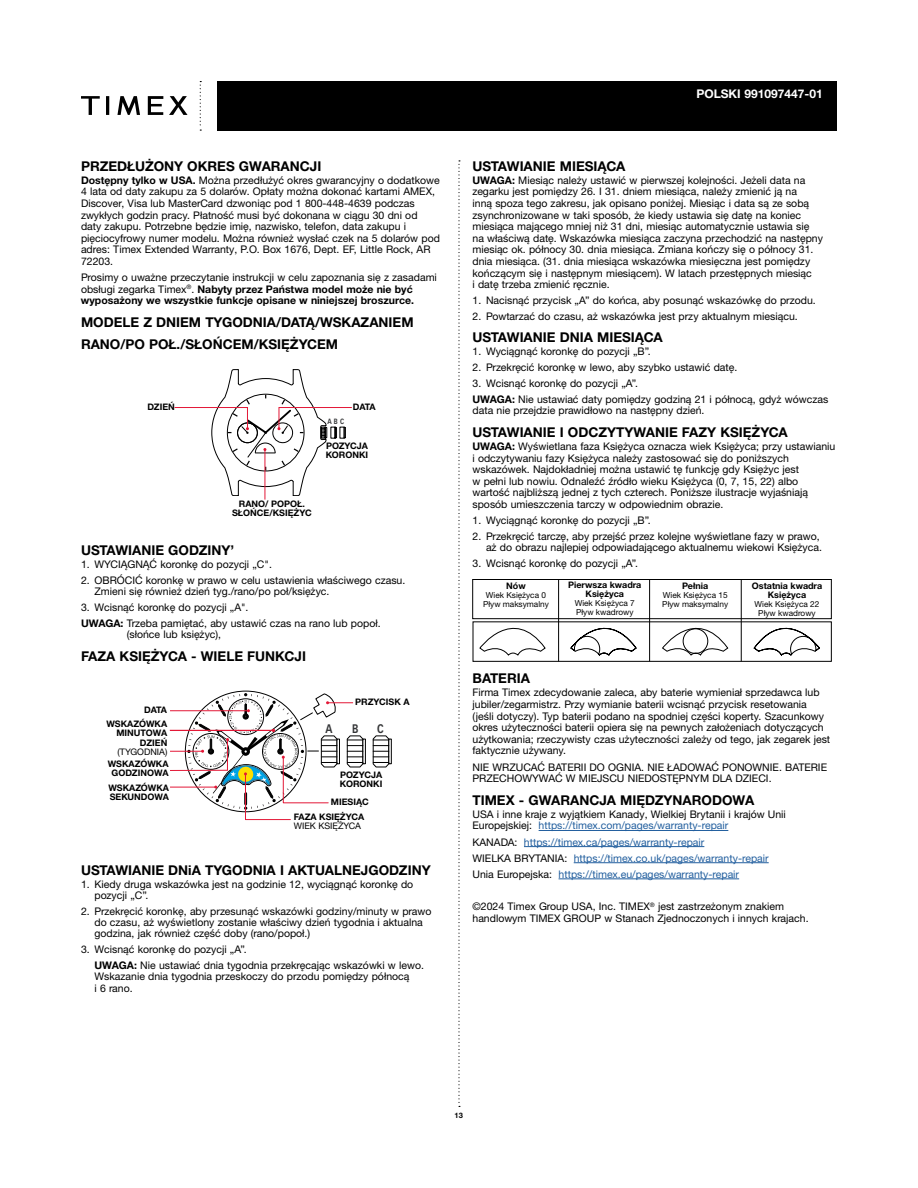
<style>
.page{position:relative;width:918px;height:1188px;background:#fff}
.page>*{position:absolute;margin:0;border:0;box-sizing:border-box;transform-origin:0 0}
.t1{font:700 13.5px/21.6px "Helvetica Neue LTW1 G";color:#000}
.t2{font:700 12.15px "Vectora LH";color:#343537;scale:.8 1}
.t3{font:700 12px "Helvetica Neue LTW1 G";color:#fff}
.t4{font:10.5px/11.6px "Helvetica Neue LTW1 G";color:#000}
.t5{font:700 10.5px/11.7px "Helvetica Neue LTW1 G";color:#000}
.t6{font:10.5px/16.2px "Helvetica Neue LTW1 G";color:#215e9e}
.t7{font:700 9px/9px "Helvetica Neue LTW1 G";color:#000;text-align:center}
.t8{font:9px "Helvetica Neue LTW1 G";color:#000}
.t9{font:8.25px/9px "Helvetica Neue LTW1 G";color:#000;text-align:center}
.t10{font:700 7.5px "Vectora LH";color:#343537;scale:.8 1}
.t11{font:700 7.5px "Helvetica Neue LTW1 G";color:#000}
.s1{font-weight:700}
.s2{font-weight:400}
.s3{color:#215e9e}
.s4{color:#000}
</style>
<div class="page">
<div style="left:217px;top:81px;width:620px;height:50px;background:#000"></div>
<svg style="left:458px;top:160px;width:2px;height:947px"></svg>
<svg style="left:200px;top:81px;width:1px;height:50px"></svg>
<svg style="left:117px;top:96px;width:23px;height:19px"></svg>
<svg style="left:81px;top:96px;width:19px;height:19px"></svg>
<svg style="left:148px;top:96px;width:15px;height:19px"></svg>
<hr style="left:106px;top:96px;width:3px;height:19px;background:#000">
<svg style="left:169px;top:96px;width:19px;height:19px"></svg>
<hr style="left:265px;top:450px;width:1px;height:49px;background:#e31837">
<svg style="left:174px;top:369px;width:178px;height:127px"></svg>
<div style="left:363px;top:739px;width:3px;height:25px;border:1px solid #000"></div>
<svg style="left:373px;top:735px;width:16px;height:32px"></svg>
<svg style="left:169px;top:691px;width:194px;height:129px"></svg>
<hr style="left:539px;top:830px;width:189px;height:1px;background:#215e9e">
<hr style="left:524px;top:846px;width:180px;height:1px;background:#215e9e">
<hr style="left:574px;top:862px;width:195px;height:1px;background:#215e9e">
<hr style="left:559px;top:879px;width:180px;height:1px;background:#215e9e">
<svg style="left:479px;top:604px;width:341px;height:55px"></svg>
<div style="left:472px;top:579px;width:360px;height:40px;border:1px solid #000"></div>
<hr style="left:558px;top:580px;width:1px;height:81px;background:#000">
<hr style="left:649px;top:580px;width:1px;height:81px;background:#000">
<hr style="left:741px;top:580px;width:1px;height:81px;background:#000">
<p class="t1" style="left:81px;top:155px;width:242px">PRZEDŁUŻONY OKRES GWARANCJI</p>
<p class="t4" style="left:81px;top:174px;width:360px"><span class="s1">Dostępny tylko w USA.</span> Można przedłużyć okres gwarancyjny o dodatkowe 4 lata od daty zakupu za 5 dolarów. Opłaty można dokonać kartami AMEX, Discover, Visa lub MasterCard dzwoniąc pod 1 800-448-4639 podczas zwykłych godzin pracy. Płatność musi być dokonana w ciągu 30 dni od daty zakupu. Potrzebne będzie imię, nazwisko, telefon, data zakupu i pięciocyfrowy numer modelu. Można również wysłać czek na 5 dolarów pod adres: Timex Extended Warranty, P.O. Box 1676, Dept. EF, Little Rock, AR 72203.</p>
<p class="t5" style="left:81px;top:272px;width:357px"><span class="s2">Prosimy o uważne przeczytanie instrukcji w celu zapoznania się z zasadami obsługi zegarka Timex</span><sup>®</sup><span class="s2">.</span> Nabyty przez Państwa model może nie być wyposażony we wszystkie funkcje opisane w niniejszej broszurce.</p>
<p class="t1" style="left:81px;top:311px;width:334px">MODELE Z DNIEM TYGODNIA/DATĄ/WSKAZANIEM<br>RANO/PO POŁ./SŁOŃCEM/KSIĘŻYCEM</p>
<p class="t7" style="left:147px;top:402px;width:29px">DZIEŃ</p>
<p class="t10" style="left:328px;top:417px;width:22px">ABC</p>
<p class="t7" style="left:353px;top:402px;width:24px">DATA</p>
<p class="t7" style="left:326px;top:441px;width:44px;text-align:left">POZYCJA<br>KORONKI</p>
<p class="t7" style="left:232px;top:500px;width:81px">RANO/ POPOŁ.<br>SŁOŃCE/KSIĘŻYC</p>
<p class="t1" style="left:81px;top:539px;width:155px">USTAWIANIE GODZINY’</p>
<p class="t4" style="left:81px;top:558px;width:192px">1. WYCIĄGNĄĆ koronkę do pozycji „C".</p>
<p class="t4" style="left:95px;top:574px;width:312px;text-indent:-14px">2. OBRÓCIĆ koronkę w prawo w celu ustawienia właściwego czasu.<br>Zmieni się również dzień tyg./rano/po poł/księżyc.</p>
<p class="t4" style="left:81px;top:599px;width:301px;line-height:16.2px">3. Wcisnąć koronkę do pozycji „A".<br><span class="s1">UWAGA:</span> Trzeba pamiętać, aby ustawić czas na rano lub popoł.</p>
<p class="t4" style="left:127px;top:628px;width:96px">(słońce lub księżyc),</p>
<p class="t1" style="left:81px;top:645px;width:227px">FAZA KSIĘŻYCA - WIELE FUNKCJI</p>
<p class="t7" style="left:106px;top:703px;width:62px;line-height:14px;text-align:right">DATA<br>WSKAZÓWKA</p>
<p class="t7" style="left:116px;top:728px;width:52px;line-height:10.1px;text-align:right">MINUTOWA<br>DZIEŃ</p>
<p class="t8" style="left:118px;top:746px;width:51px">(TYGODNIA)</p>
<p class="t7" style="left:108px;top:760px;width:62px">WSKAZÓWKA<br>GODZINOWA</p>
<p class="t7" style="left:108px;top:783px;width:62px;text-align:left">WSKAZÓWKA<br>SEKUNDOWA</p>
<p class="t7" style="left:355px;top:697px;width:56px">PRZYCISK A</p>
<p class="t2" style="left:325px;top:722px;width:10px">A</p>
<p class="t2" style="left:352px;top:722px;width:9px">B</p>
<p class="t2" style="left:377px;top:722px;width:10px">C</p>
<p class="t7" style="left:340px;top:770px;width:44px;text-align:left">POZYCJA<br>KORONKI</p>
<p class="t7" style="left:294px;top:794px;width:77px;line-height:15.1px;text-align:left;text-indent:37px">MIESIĄC<br>FAZA KSIĘŻYCA</p>
<p class="t8" style="left:294px;top:821px;width:69px">WIEK KSIĘŻYCA</p>
<p class="t1" style="left:81px;top:859px;width:351px">USTAWIANIE DNiA TYGODNIA I AKTUALNEJGODZINY</p>
<p class="t4" style="left:95px;top:878px;width:320px;text-indent:-14px">1. Kiedy druga wskazówka jest na godzinie 12, wyciągnąć koronkę do pozycji „C”.</p>
<p class="t4" style="left:95px;top:905px;width:339px;text-indent:-14px">2. Przekręcić koronkę, aby przesunąć wskazówki godziny/minuty w prawo do czasu, aż wyświetlony zostanie właściwy dzień tygodnia i aktualna godzina, jak również część doby (rano/popoł.)</p>
<p class="t4" style="left:95px;top:941px;width:331px;line-height:16.2px;text-indent:-14px">3. Wcisnąć koronkę do pozycji „A”.<br><span class="s1">UWAGA:</span> Nie ustawiać dnia tygodnia przekręcając wskazówki w lewo.</p>
<p class="t4" style="left:94px;top:971px;width:316px">Wskazanie dnia tygodnia przeskoczy do przodu pomiędzy północą i 6 rano.</p>
<p class="t3" style="left:696px;top:87px;width:128px">POLSKI 991097447-01</p>
<p class="t1" style="left:472px;top:155px;width:155px">USTAWIANIE MIESIĄCA</p>
<p class="t4" style="left:472px;top:174px;width:352px"><span class="s1">UWAGA:</span> Miesiąc należy ustawić w pierwszej kolejności. Jeżeli data na zegarku jest pomiędzy 26. I 31. dniem miesiąca, należy zmienić ją na<br>inną spoza tego zakresu, jak opisano poniżej. Miesiąc i data są ze sobą zsynchronizowane w taki sposób, że kiedy ustawia się datę na koniec miesiąca mającego mniej niż 31 dni, miesiąc automatycznie ustawia się na właściwą datę. Wskazówka miesiąca zaczyna przechodzić na następny miesiąc ok. północy 30. dnia miesiąca. Zmiana kończy się o północy 31. dnia miesiąca. (31. dnia miesiąca wskazówka miesięczna jest pomiędzy kończącym się i następnym miesiącem). W latach przestępnych miesiąc<br>i datę trzeba zmienić ręcznie.</p>
<p class="t4" style="left:472px;top:294px;width:345px">1. Nacisnąć przycisk „A” do końca, aby posunąć wskazówkę do przodu.</p>
<p class="t4" style="left:472px;top:310px;width:327px">2. Powtarzać do czasu, aż wskazówka jest przy aktualnym miesiącu.</p>
<p class="t1" style="left:472px;top:327px;width:192px">USTAWIANIE DNIA MIESIĄCA</p>
<p class="t4" style="left:472px;top:345px;width:180px">1. Wyciągnąć koronkę do pozycji „B”.</p>
<p class="t4" style="left:472px;top:361px;width:266px">2. Przekręcić koronkę w lewo, aby szybko ustawić datę.</p>
<p class="t4" style="left:472px;top:375px;width:357px;line-height:16.2px">3. Wcisnąć koronkę do pozycji „A”.<br><span class="s1">UWAGA:</span> Nie ustawiać daty pomiędzy godziną 21 i północą, gdyż wówczas</p>
<p class="t4" style="left:472px;top:405px;width:233px">data nie przejdzie prawidłowo na następny dzień.</p>
<p class="t1" style="left:472px;top:421px;width:317px">USTAWIANIE I ODCZYTYWANIE FAZY KSIĘŻYCA</p>
<p class="t4" style="left:472px;top:440px;width:364px"><span class="s1">UWAGA:</span> Wyświetlana faza Księżyca oznacza wiek Księżyca; przy ustawianiu i odczytywaniu fazy Księżyca należy zastosować się do poniższych wskazówek. Najdokładniej można ustawić tę funkcję gdy Księżyc jest<br>w pełni lub nowiu. Odnaleźć źródło wieku Księżyca (0, 7, 15, 22) albo wartość najbliższą jednej z tych czterech. Poniższe ilustracje wyjaśniają sposób umieszczenia tarczy w odpowiednim obrazie.</p>
<p class="t4" style="left:472px;top:514px;width:180px">1. Wyciągnąć koronkę do pozycji „B”.</p>
<p class="t4" style="left:472px;top:530px;width:351px;text-align:right">2. Przekręcić tarczę, aby przejść przez kolejne wyświetlane fazy w prawo, aż do obrazu najlepiej odpowiadającego aktualnemu wiekowi Księżyca.</p>
<p class="t4" style="left:472px;top:557px;width:167px">3. Wcisnąć koronkę do pozycji „A”.</p>
<p class="t7" style="left:506px;top:581px;width:21px">Nów</p>
<p class="t9" style="left:483px;top:590px;width:67px">Wiek Księżyca 0<br>Pływ maksymalny</p>
<p class="t7" style="left:568px;top:580px;width:75px">Pierwsza kwadra<br>Księżyca</p>
<p class="t9" style="left:575px;top:599px;width:62px;text-align:left">Wiek Księżyca 7<br>Pływ kwadrowy</p>
<p class="t7" style="left:682px;top:581px;width:28px">Pełnia</p>
<p class="t9" style="left:662px;top:590px;width:67px;text-align:left">Wiek Księżyca 15<br>Pływ maksymalny</p>
<p class="t7" style="left:752px;top:581px;width:72px">Ostatnia kwadra<br>Księżyca</p>
<p class="t9" style="left:755px;top:599px;width:66px">Wiek Księżyca 22<br>Pływ kwadrowy</p>
<p class="t1" style="left:472px;top:667px;width:59px">BATERIA</p>
<p class="t4" style="left:472px;top:687px;width:359px">Firma Timex zdecydowanie zaleca, aby baterie wymieniał sprzedawca lub jubiler/zegarmistrz. Przy wymianie baterii wcisnąć przycisk resetowania (jeśli dotyczy). Typ baterii podano na spodniej części koperty. Szacunkowy okres użyteczności baterii opiera się na pewnych założeniach dotyczących użytkowania; rzeczywisty czas użyteczności zależy od tego, jak zegarek jest faktycznie używany.</p>
<p class="t4" style="left:472px;top:761px;width:356px">NIE WRZUCAĆ BATERII DO OGNIA. NIE ŁADOWAĆ PONOWNIE. BATERIE<br>PRZECHOWYWAĆ W MIEJSCU NIEDOSTĘPNYM DLA DZIECI.</p>
<p class="t1" style="left:472px;top:789px;width:283px">TIMEX - GWARANCJA MIĘDZYNARODOWA</p>
<p class="t4" style="left:472px;top:808px;width:315px">USA i inne kraje z wyjątkiem Kanady, Wielkiej Brytanii i krajów Unii<br>Europejskiej: <span class="s3">https://timex.com/pages/warranty-repair</span></p>
<p class="t6" style="left:472px;top:834px;width:298px"><span class="s4">KANADA:</span> https://timex.ca/pages/warranty-repair<br><span class="s4">WIELKA BRYTANIA:</span> https://timex.co.uk/pages/warranty-repair<br><span class="s4">Unia Europejska:</span> https://timex.eu/pages/warranty-repair</p>
<p class="t4" style="left:472px;top:900px;width:338px">©2024 Timex Group USA, Inc. TIMEX<sup>®</sup> jest zastrzeżonym znakiem handlowym TIMEX GROUP w Stanach Zjednoczonych i innych krajach.</p>
<p class="t11" style="left:455px;top:1111px;width:10px">13</p>
</div>
